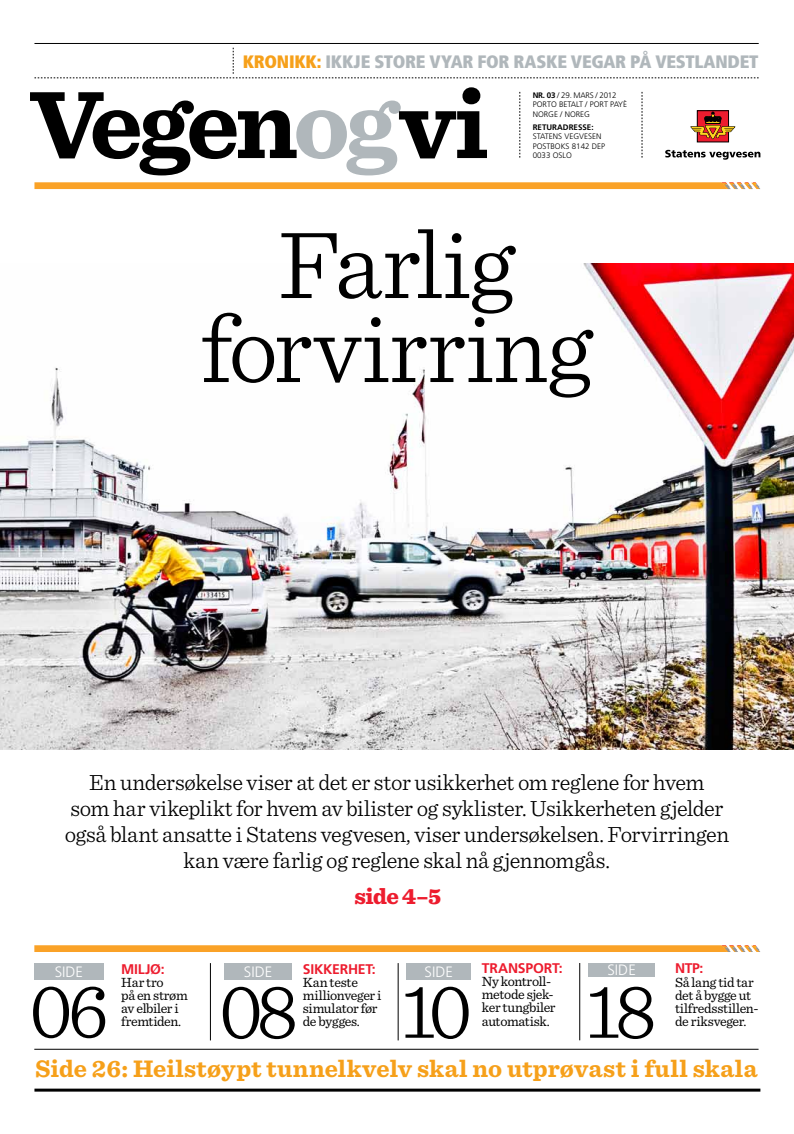
<style>
.page{position:relative;width:794px;height:1134px;background:#fff}
.page>*{position:absolute;margin:0;border:0;box-sizing:border-box;transform-origin:0 0}
.t1{font:300 100px/84px "Sentinel";letter-spacing:-.01em;color:#000;text-align:center}
.t2{font:700 100px "Sentinel";letter-spacing:-.04em;color:#000}
.t3{font:300 80px "Sentinel";color:#000}
.t4{font:300 79px "Sentinel";color:#000}
.t5{font:700 25px "Sentinel";letter-spacing:.01em;color:#f6a01a}
.t6{font:300 23px/26px "Sentinel";letter-spacing:-.015em;color:#000;text-align:center}
.t7{font:900 23px "Sentinel";color:#ed1c2e}
.t8{font:900 condensed 18px "Frutiger LT Std";letter-spacing:-.01em;color:#b0b7bb}
.t9{font:300 15px "Frutiger LT Std";color:#fff}
.t10{font:14px/13px "Sentinel";letter-spacing:-.025em;color:#000}
.t11{font:700 14px "Frutiger LT Std";letter-spacing:-.015em;color:#ed1c2e}
.t12{font:300 8px/9.6px "Frutiger LT Std";color:#000}
.t13{font:700 8px "Frutiger LT Std";color:#000}
.s1{color:#f6a01a}
.s2{color:#b0b7bb}
.s3{font-weight:700}
</style>
<div class="page">
<img style="left:0;top:263px;width:794px;height:486px">
<div style="left:697px;top:110px;width:32px;height:32px;border:1px solid #000"></div>
<svg style="left:690px;top:111px;width:46px;height:29px"></svg>
<svg style="left:665px;top:150px;width:95px;height:10px"></svg>
<svg style="left:34px;top:182px;width:726px;height:7px;background:#f9a735"></svg>
<svg style="left:34px;top:945px;width:726px;height:7px;background:#f9a634"></svg>
<hr style="left:34px;top:1088px;width:726px;height:3px;background:#000">
<hr style="left:34px;top:43px;width:724px;height:1px;background:#000">
<svg style="left:642px;top:92px;width:1px;height:66px"></svg>
<svg style="left:519px;top:92px;width:1px;height:66px"></svg>
<svg style="left:34px;top:48px;width:724px;height:31px"></svg>
<hr style="left:34px;top:1049px;width:724px;height:1px;background:#000">
<hr style="left:210px;top:963px;width:1px;height:77px;background:#000">
<hr style="left:398px;top:963px;width:1px;height:77px;background:#000">
<hr style="left:579px;top:963px;width:1px;height:77px;background:#000">
<div style="left:34px;top:963px;width:69px;height:16px;background:#b0b7bb"></div>
<div style="left:224px;top:963px;width:68px;height:16px;background:#b0b7bb"></div>
<div style="left:407px;top:963px;width:64px;height:16px;background:#b0b7bb"></div>
<div style="left:588px;top:963px;width:67px;height:13px;background:#b0b7bb"></div>
<p class="t8" style="left:243px;top:51px;width:517px"><span class="s1">KRONIKK:</span> IKKJE STORE VYAR FOR RASKE VEGAR PÅ VESTLANDET</p>
<h1 class="t2" style="left:30px;top:46px;width:460px">Vegen<span class="s2">og</span>vi</h1>
<p class="t12" style="left:533px;top:90px;width:96px"><span class="s3">NR. 03</span> / 29. MARS / 2012<br>PORTO BETALT / PORT PAYÈ<br>NORGE / NOREG</p>
<p class="t13" style="left:533px;top:122px;width:62px">RETURADRESSE:</p>
<p class="t12" style="left:533px;top:132px;width:73px">STATENS VEGVESEN<br>POSTBOKS 8142 DEP<br>0033 OSLO</p>
<h1 class="t1" style="left:200px;top:216px;width:394px">Farlig forvirring</h1>
<p class="t6" style="left:65px;top:767px;width:666px">En undersøkelse viser at det er stor usikkerhet om reglene for hvem<br>som har vikeplikt for hvem av bilister og syklister. Usikkerheten gjelder også blant ansatte i Statens vegvesen, viser undersøkelsen. Forvirringen kan være farlig og reglene skal nå gjennomgås.</p>
<p class="t7" style="left:354px;top:878px;width:88px">side 4–5</p>
<p class="t9" style="left:55px;top:963px;width:30px">SIDE</p>
<p class="t11" style="left:121px;top:960px;width:45px">MILJØ:</p>
<p class="t9" style="left:244px;top:963px;width:30px">SIDE</p>
<p class="t9" style="left:424px;top:963px;width:30px">SIDE</p>
<p class="t9" style="left:607px;top:962px;width:30px">SIDE</p>
<p class="t10" style="left:121px;top:974px;width:68px">Har tro<br>på en strøm av elbiler i fremtiden.</p>
<p class="t11" style="left:482px;top:960px;width:82px">TRANSPORT:</p>
<p class="t10" style="left:482px;top:974px;width:75px">Ny kontroll&shy;metode sjek&shy;ker tungbiler automatisk.</p>
<p class="t11" style="left:303px;top:960px;width:74px">SIKKERHET:</p>
<p class="t10" style="left:303px;top:974px;width:80px">Kan teste millionveger i simulator før de bygges.</p>
<h3 class="t4" style="left:29px;top:952px;width:81px">06</h3>
<h2 class="t3" style="left:219px;top:951px;width:81px">08</h2>
<h2 class="t3" style="left:401px;top:951px;width:72px">10</h2>
<h2 class="t3" style="left:586px;top:951px;width:72px">18</h2>
<p class="t11" style="left:675px;top:960px;width:30px">NTP:</p>
<p class="t10" style="left:675px;top:974px;width:85px">Så lang tid tar det å bygge ut tilfredsstillen&shy;de riksveger.</p>
<p class="t5" style="left:35px;top:1048px;width:724px">Side 26: Heilstøypt tunnelkvelv skal no utprøvast i full skala</p>
</div>
